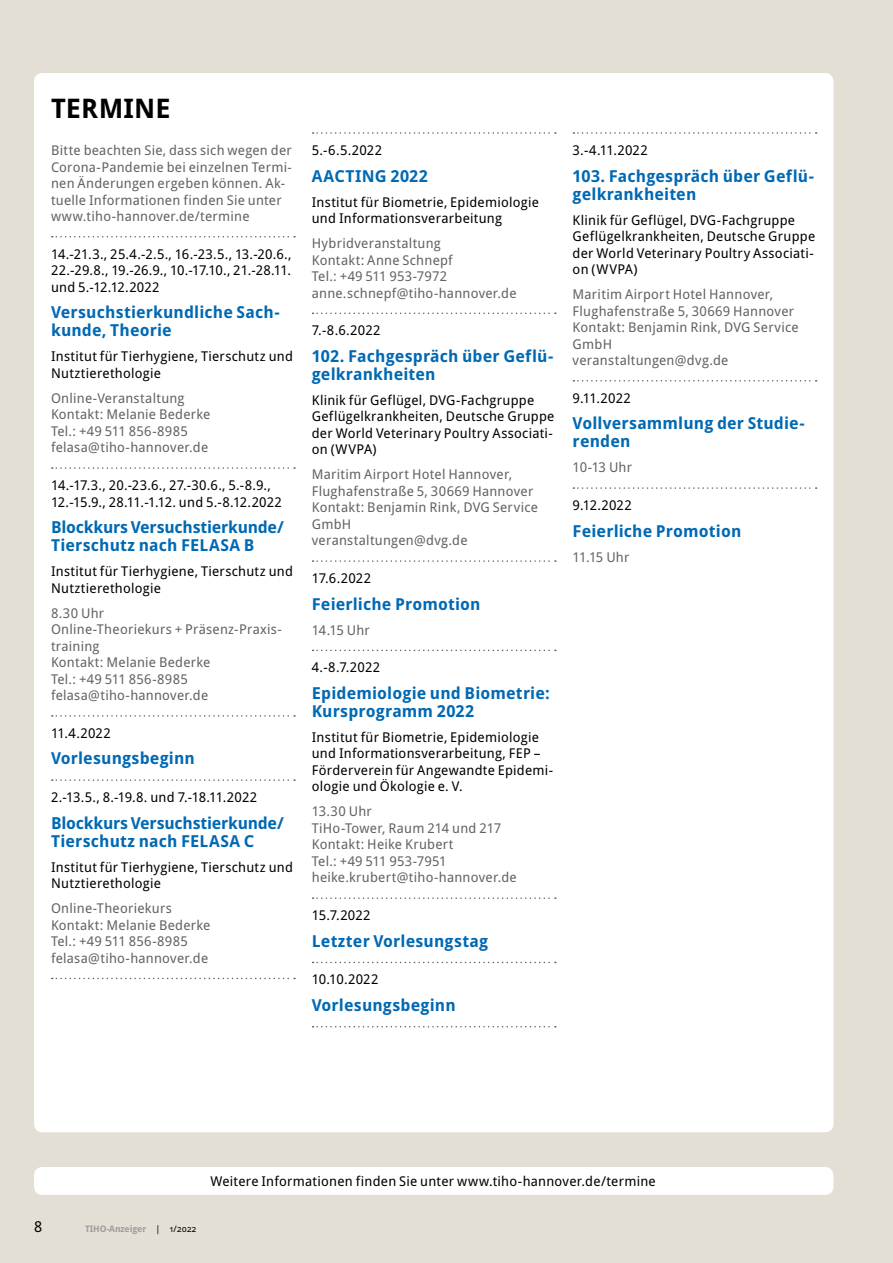
<style>
.page{position:relative;width:893px;height:1263px;background:#e3dfd5}
.page>*{position:absolute;margin:0;border:0;box-sizing:border-box;transform-origin:0 0}
.t1{font:700 27px "Droid Sans Pro";letter-spacing:.005em;color:#000}
.t2{font:700 16.5px/18px "Droid Sans Pro";letter-spacing:.01em;color:#0069b4}
.t3{font:15px "Droid Sans Pro";color:#000}
.t4{font:13.5px/16.5px "Droid Sans Pro";letter-spacing:.02em;color:#000}
.t5{font:13.5px/16.5px "Droid Sans Pro";letter-spacing:.015em;color:#636362}
.t6{font:700 9px "Droid Sans Pro";letter-spacing:-.01em;color:#9c9d9d}
.s1{font-weight:400;color:#000}
</style>
<div class="page">
<div style="left:34px;top:73px;width:799px;height:1059px;background:#fff;border-radius:9px"></div>
<svg style="left:52px;top:236px;width:243px;height:2px"></svg>
<svg style="left:52px;top:467px;width:243px;height:2px"></svg>
<svg style="left:52px;top:715px;width:243px;height:2px"></svg>
<svg style="left:52px;top:779px;width:243px;height:2px"></svg>
<svg style="left:52px;top:978px;width:243px;height:1px"></svg>
<svg style="left:313px;top:132px;width:243px;height:2px"></svg>
<svg style="left:313px;top:313px;width:243px;height:1px"></svg>
<svg style="left:313px;top:560px;width:243px;height:2px"></svg>
<svg style="left:313px;top:650px;width:243px;height:1px"></svg>
<svg style="left:313px;top:897px;width:243px;height:2px"></svg>
<svg style="left:313px;top:962px;width:243px;height:1px"></svg>
<svg style="left:313px;top:1026px;width:243px;height:1px"></svg>
<svg style="left:573px;top:132px;width:244px;height:2px"></svg>
<svg style="left:573px;top:380px;width:244px;height:2px"></svg>
<svg style="left:573px;top:487px;width:244px;height:2px"></svg>
<div style="left:34px;top:1167px;width:799px;height:28px;background:#fff;border-radius:9px"></div>
<h1 class="t1" style="left:51px;top:89px;width:121px">TERMINE</h1>
<p class="t5" style="left:51px;top:142px;width:242px">Bitte beachten Sie, dass sich wegen der Corona-Pandemie bei einzelnen Termi&shy;nen Änderungen ergeben können. Ak&shy;tuelle Informationen finden Sie unter www.tiho-hannover.de/termine</p>
<p class="t4" style="left:51px;top:245px;width:242px;text-align:justify">14.-21.3., 25.4.-2.5., 16.-23.5., 13.-20.6., 22.-29.8., 19.-26.9., 10.-17.10., 21.-28.11. und 5.-12.12.2022</p>
<p class="t2" style="left:51px;top:303px;width:230px">Versuchstierkundliche Sach&shy;kunde, Theorie</p>
<p class="t4" style="left:51px;top:348px;width:243px">Institut für Tierhygiene, Tierschutz und<br>Nutztierethologie</p>
<p class="t5" style="left:51px;top:389px;width:161px">Online-Veranstaltung<br>Kontakt: Melanie Bederke<br>Tel.: +49 511 856-8985 felasa@tiho-hannover.de</p>
<p class="t4" style="left:51px;top:477px;width:233px">14.-17.3., 20.-23.6., 27.-30.6., 5.-8.9.,<br>12.-15.9., 28.11.-1.12. und 5.-8.12.2022</p>
<p class="t2" style="left:51px;top:518px;width:234px">Blockkurs Versuchstierkunde/<br>Tierschutz nach FELASA B</p>
<p class="t4" style="left:51px;top:563px;width:243px">Institut für Tierhygiene, Tierschutz und<br>Nutztierethologie</p>
<p class="t5" style="left:51px;top:604px;width:232px">8.30 Uhr<br>Online-Theoriekurs + Präsenz-Praxis&shy;training<br>Kontakt: Melanie Bederke<br>Tel.: +49 511 856-8985 felasa@tiho-hannover.de</p>
<p class="t4" style="left:51px;top:724px;width:61px">11.4.2022</p>
<p class="t2" style="left:51px;top:749px;width:145px">Vorlesungsbeginn</p>
<p class="t4" style="left:51px;top:789px;width:208px">2.-13.5., 8.-19.8. und 7.-18.11.2022</p>
<p class="t2" style="left:51px;top:813px;width:234px">Blockkurs Versuchstierkunde/<br>Tierschutz nach FELASA C</p>
<p class="t4" style="left:51px;top:858px;width:243px">Institut für Tierhygiene, Tierschutz und<br>Nutztierethologie</p>
<p class="t5" style="left:51px;top:900px;width:161px">Online-Theoriekurs<br>Kontakt: Melanie Bederke<br>Tel.: +49 511 856-8985 felasa@tiho-hannover.de</p>
<p class="t4" style="left:312px;top:142px;width:72px">5.-6.5.2022</p>
<p class="t2" style="left:312px;top:166px;width:118px">AACTING 2022</p>
<p class="t4" style="left:312px;top:193px;width:229px">Institut für Biometrie, Epidemiologie und Informationsverarbeitung</p>
<p class="t5" style="left:312px;top:235px;width:206px">Hybridveranstaltung<br>Kontakt: Anne Schnepf<br>Tel.: +49 511 953-7972 anne.schnepf@tiho-hannover.de</p>
<p class="t4" style="left:312px;top:322px;width:70px">7.-8.6.2022</p>
<p class="t2" style="left:312px;top:346px;width:243px">102. Fachgespräch über Geflü&shy;gelkrankheiten</p>
<p class="t4" style="left:312px;top:391px;width:244px">Klinik für Geflügel, DVG-Fachgruppe<br>Geflügelkrankheiten, Deutsche Gruppe der World Veterinary Poultry Associati&shy;on (WVPA)</p>
<p class="t5" style="left:312px;top:466px;width:228px">Maritim Airport Hotel Hannover,<br>Flughafenstraße 5, 30669 Hannover<br>Kontakt: Benjamin Rink, DVG Service<br>GmbH<br>veranstaltungen@dvg.de</p>
<p class="t4" style="left:312px;top:570px;width:61px">17.6.2022</p>
<p class="t2" style="left:312px;top:594px;width:170px">Feierliche Promotion</p>
<p class="t5" style="left:312px;top:621px;width:60px">14.15 Uhr</p>
<p class="t4" style="left:312px;top:659px;width:70px">4.-8.7.2022</p>
<p class="t2" style="left:312px;top:683px;width:239px">Epidemiologie und Biometrie:<br>Kursprogramm 2022</p>
<p class="t4" style="left:312px;top:728px;width:243px">Institut für Biometrie, Epidemiologie und Informationsverarbeitung, FEP – Förderverein für Angewandte Epidemi&shy;ologie und Ökologie e. V.</p>
<p class="t5" style="left:312px;top:803px;width:206px">13.30 Uhr<br>TiHo-Tower, Raum 214 und 217<br>Kontakt: Heike Krubert<br>Tel.: +49 511 953-7951 heike.krubert@tiho-hannover.de</p>
<p class="t4" style="left:312px;top:907px;width:60px">15.7.2022</p>
<p class="t2" style="left:312px;top:931px;width:178px">Letzter Vorlesungstag</p>
<p class="t4" style="left:312px;top:971px;width:68px">10.10.2022</p>
<p class="t2" style="left:312px;top:995px;width:145px">Vorlesungsbeginn</p>
<p class="t4" style="left:573px;top:142px;width:77px">3.-4.11.2022</p>
<p class="t2" style="left:573px;top:166px;width:243px">103. Fachgespräch über Geflü&shy;gelkrankheiten</p>
<p class="t4" style="left:573px;top:211px;width:244px">Klinik für Geflügel, DVG-Fachgruppe<br>Geflügelkrankheiten, Deutsche Gruppe der World Veterinary Poultry Associati&shy;on (WVPA)</p>
<p class="t5" style="left:573px;top:286px;width:228px">Maritim Airport Hotel Hannover,<br>Flughafenstraße 5, 30669 Hannover<br>Kontakt: Benjamin Rink, DVG Service<br>GmbH<br>veranstaltungen@dvg.de</p>
<p class="t4" style="left:573px;top:389px;width:60px">9.11.2022</p>
<p class="t2" style="left:573px;top:414px;width:234px">Vollversammlung der Studie&shy;renden</p>
<p class="t5" style="left:573px;top:459px;width:61px">10-13 Uhr</p>
<p class="t4" style="left:573px;top:497px;width:61px">9.12.2022</p>
<p class="t2" style="left:573px;top:521px;width:170px">Feierliche Promotion</p>
<p class="t5" style="left:573px;top:548px;width:58px">11.15 Uhr</p>
<p class="t3" style="left:34px;top:1216px;width:10px">8</p>
<p class="t6" style="left:85px;top:1222px;width:113px">TIHO-Anzeiger <span class="s1">| 1/2022</span></p>
<p class="t4" style="left:210px;top:1172px;width:447px">Weitere Informationen finden Sie unter www.tiho-hannover.de/termine</p>
</div>
